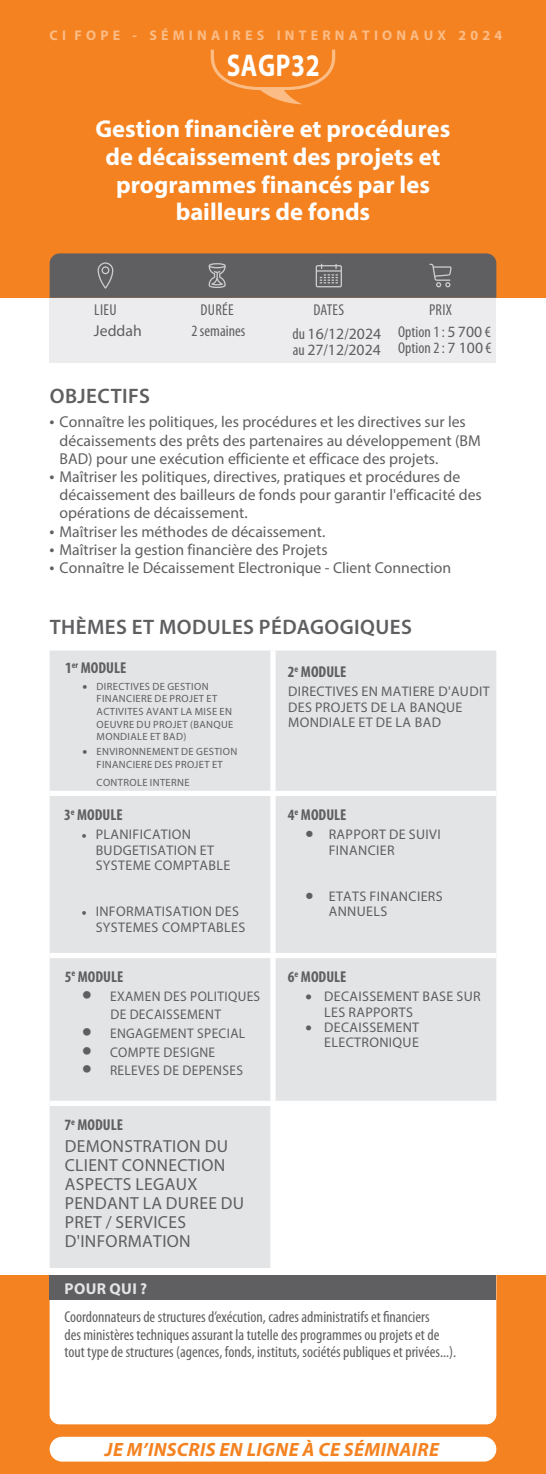
<style>
.page{position:relative;width:546px;height:1474px;background:#fff}
.page>*{position:absolute;margin:0;border:0;box-sizing:border-box;transform-origin:0 0}
.t1{font:700 31.5px "Myriad Pro";letter-spacing:.025em;color:#fff;scale:.8 1}
.t2{font:700 24.5px/27.7px "Myriad Pro";color:#fff;text-align:center}
.t3{font:600 21px "Myriad Pro";letter-spacing:.02em;color:#5f5f62}
.t4{font:italic 700 19.25px "Myriad Pro";letter-spacing:.02em;color:#f58220}
.t5{font:17.5px/19.1px "Myriad Pro";letter-spacing:.02em;color:#5f5f62}
.t6{font:15.75px/18.4px "Myriad Pro";color:#5f5f62}
.t7{font:condensed 15.75px/17.5px "Myriad Pro";color:#5f5f62;text-align:center}
.t8{font:700 condensed 15.75px "Myriad Pro";color:#5f5f62}
.t9{font:700 15.75px "Myriad Pro";letter-spacing:.02em;color:#e3e4e6}
.t10{font:14px/15.4px "Myriad Pro";letter-spacing:.025em;color:#5f5f62}
.t11{font:14px/18.6px "Myriad Pro";letter-spacing:.025em;color:#5f5f62;scale:.96 1}
.t12{font:700 14px "Myriad Pro";letter-spacing:.3em;color:#fbbc86}
.t13{font:10.5px/12.6px "Myriad Pro";letter-spacing:.035em;color:#5f5f62}
.s1{font-stretch:normal}
.s2{font-stretch:condensed}
.s3{font-weight:700;font-stretch:condensed;font-size:17.5px}
</style>
<div class="page">
<div style="left:0;top:1275px;width:546px;height:198px;background:#f58220"></div>
<div style="left:50px;top:298px;width:446px;height:64px;background:#ececee"></div>
<div style="left:50px;top:1300px;width:446px;height:124px;background:#fff"></div>
<div style="left:0;top:0;width:546px;height:298px;background:#f58220"></div>
<svg style="left:50px;top:253px;width:446px;height:45px"></svg>
<div style="left:50px;top:1275px;width:446px;height:25px;background:#5f5f62"></div>
<div style="left:50px;top:650px;width:446px;height:617px;background:#e3e4e6"></div>
<div style="left:273px;top:1103px;width:223px;height:164px;background:#fff"></div>
<div style="left:270px;top:650px;width:5px;height:140px;background:#fff"></div>
<div style="left:50px;top:790px;width:223px;height:6px;background:#fff"></div>
<div style="left:273px;top:790px;width:223px;height:6px;background:#fff"></div>
<div style="left:270px;top:796px;width:5px;height:156px;background:#fff"></div>
<div style="left:50px;top:952px;width:223px;height:6px;background:#fff"></div>
<div style="left:273px;top:952px;width:223px;height:6px;background:#fff"></div>
<div style="left:270px;top:958px;width:5px;height:142px;background:#fff"></div>
<div style="left:50px;top:1100px;width:223px;height:5px;background:#fff"></div>
<div style="left:273px;top:1100px;width:223px;height:5px;background:#fff"></div>
<div style="left:270px;top:1105px;width:5px;height:162px;background:#fff"></div>
<svg style="left:211px;top:50px;width:124px;height:54px"></svg>
<div style="left:50px;top:1436px;width:446px;height:25px;background:#fff;border-radius:12px"></div>
<p class="t12" style="left:50px;top:26px;width:454px">CI FOPE - SÉMINAIRES INTERNATIONAUX 2024</p>
<h1 class="t1" style="left:227px;top:45px;width:118px">SAGP32</h1>
<h2 class="t2" style="left:95px;top:115px;width:356px">Gestion financière et procédures de décaissement des projets et programmes financés par les bailleurs de fonds</h2>
<p class="t7" style="left:94px;top:301px;width:24px">LIEU</p>
<p class="t6" style="left:94px;top:321px;width:49px">Jeddah</p>
<p class="t7" style="left:191px;top:299px;width:55px;line-height:21.7px">DURÉE<br>2 semaines</p>
<p class="t7" style="left:292px;top:297px;width:90px;line-height:24.3px;text-align:left;text-indent:21px">DATES<br>du <span class="s1">16</span>/<span class="s1">12</span>/<span class="s1">2024</span></p>
<p class="t6" style="left:293px;top:340px;width:89px"><span class="s2">au</span> 27<span class="s2">/</span>12<span class="s2">/</span>2024</p>
<p class="t7" style="left:398px;top:298px;width:94px;line-height:22.4px">PRIX<br>Option 1 : <span class="s1">5 700</span> €</p>
<p class="t7" style="left:398px;top:339px;width:95px">Option 2 : <span class="s1">7 100</span> €</p>
<h3 class="t3" style="left:50px;top:384px;width:102px">OBJECTIFS</h3>
<p class="t6" style="left:60px;top:412px;width:422px;text-indent:-10px"><span class="s3">•</span> Connaître les politiques, les procédures et les directives sur les décaissements des prêts des partenaires au développement (BM<br>BAD) pour une exécution efficiente et efficace des projets.</p>
<p class="t6" style="left:60px;top:467px;width:424px;text-indent:-10px"><span class="s3">•</span> Maîtriser les politiques, directives, pratiques et procédures de décaissement des bailleurs de fonds pour garantir l'efficacité des opérations de décaissement.</p>
<p class="t6" style="left:50px;top:522px;width:277px"><span class="s3">•</span> Maîtriser les méthodes de décaissement.</p>
<p class="t6" style="left:50px;top:540px;width:279px"><span class="s3">•</span> Maîtriser la gestion financière des Projets</p>
<p class="t6" style="left:50px;top:558px;width:403px"><span class="s3">•</span> Connaître le Décaissement Electronique - Client Connection</p>
<h3 class="t3" style="left:50px;top:615px;width:363px">THÈMES ET MODULES PÉDAGOGIQUES</h3>
<p class="t8" style="left:65px;top:658px;width:63px">1<sup>er</sup> MODULE</p>
<p class="t13" style="left:97px;top:680px;width:138px;text-indent:-14px">• DIRECTIVES DE GESTION<br>FINANCIERE DE PROJET ET<br>ACTIVITES AVANT LA MISE EN<br>OEUVRE DU PROJET (BANQUE<br>MONDIALE ET BAD)</p>
<p class="t13" style="left:83px;top:745px;width:156px;text-align:center">• ENVIRONNEMENT DE GESTION<br>FINANCIERE DES PROJET ET</p>
<p class="t13" style="left:97px;top:775px;width:94px">CONTROLE INTERNE</p>
<p class="t8" style="left:288px;top:662px;width:60px">2<sup>e</sup> MODULE</p>
<p class="t10" style="left:288px;top:683px;width:203px">DIRECTIVES EN MATIERE D'AUDIT<br>DES PROJETS DE LA BANQUE<br>MONDIALE ET DE LA BAD</p>
<p class="t8" style="left:64px;top:805px;width:60px">3<sup>e</sup> MODULE</p>
<p class="t10" style="left:96px;top:826px;width:136px;text-indent:-14px">• PLANIFICATION<br>BUDGETISATION ET<br>SYSTEME COMPTABLE</p>
<p class="t10" style="left:96px;top:903px;width:151px;text-indent:-14px">• INFORMATISATION DES<br>SYSTEMES COMPTABLES</p>
<p class="t8" style="left:65px;top:966px;width:60px">5<sup>e</sup> MODULE</p>
<p class="t11" style="left:110px;top:986px;width:158px;text-indent:-28px">• EXAMEN DES POLITIQUES<br>DE DECAISSEMENT</p>
<p class="t11" style="left:82px;top:1023px;width:171px">• ENGAGEMENT SPECIAL</p>
<p class="t11" style="left:82px;top:1042px;width:140px">• COMPTE DESIGNE</p>
<p class="t11" style="left:82px;top:1060px;width:169px">• RELEVES DE DEPENSES</p>
<p class="t8" style="left:64px;top:1114px;width:60px">7<sup>e</sup> MODULE</p>
<p class="t5" style="left:65px;top:1136px;width:181px">DEMONSTRATION DU<br>CLIENT CONNECTION<br>ASPECTS LEGAUX<br>PENDANT LA DUREE DU<br>PRET / SERVICES<br>D'INFORMATION</p>
<p class="t8" style="left:288px;top:805px;width:60px">4<sup>e</sup> MODULE</p>
<p class="t10" style="left:329px;top:826px;width:113px;text-indent:-23px">• RAPPORT DE SUIVI<br>FINANCIER</p>
<p class="t10" style="left:329px;top:888px;width:115px;text-indent:-23px">• ETATS FINANCIERS<br>ANNUELS</p>
<p class="t8" style="left:288px;top:967px;width:60px">6<sup>e</sup> MODULE</p>
<p class="t10" style="left:324px;top:988px;width:158px;text-indent:-19px">• DECAISSEMENT BASE SUR<br>LES RAPPORTS</p>
<p class="t10" style="left:305px;top:1019px;width:115px;text-align:right">• DECAISSEMENT<br>ELECTRONIQUE</p>
<p class="t9" style="left:65px;top:1278px;width:84px">POUR QUI ?</p>
<p class="t7" style="left:64px;top:1308px;width:393px;text-align:left">Coordonnateurs de structures d’exécution, cadres administratifs et financiers<br>des ministères techniques assurant la tutelle des programmes ou projets et de tout type de structures (agences, fonds, instituts, sociétés publiques et privées...).</p>
<p class="t4" style="left:105px;top:1437px;width:335px">JE M’INSCRIS EN LIGNE À CE SÉMINAIRE</p>
</div>
